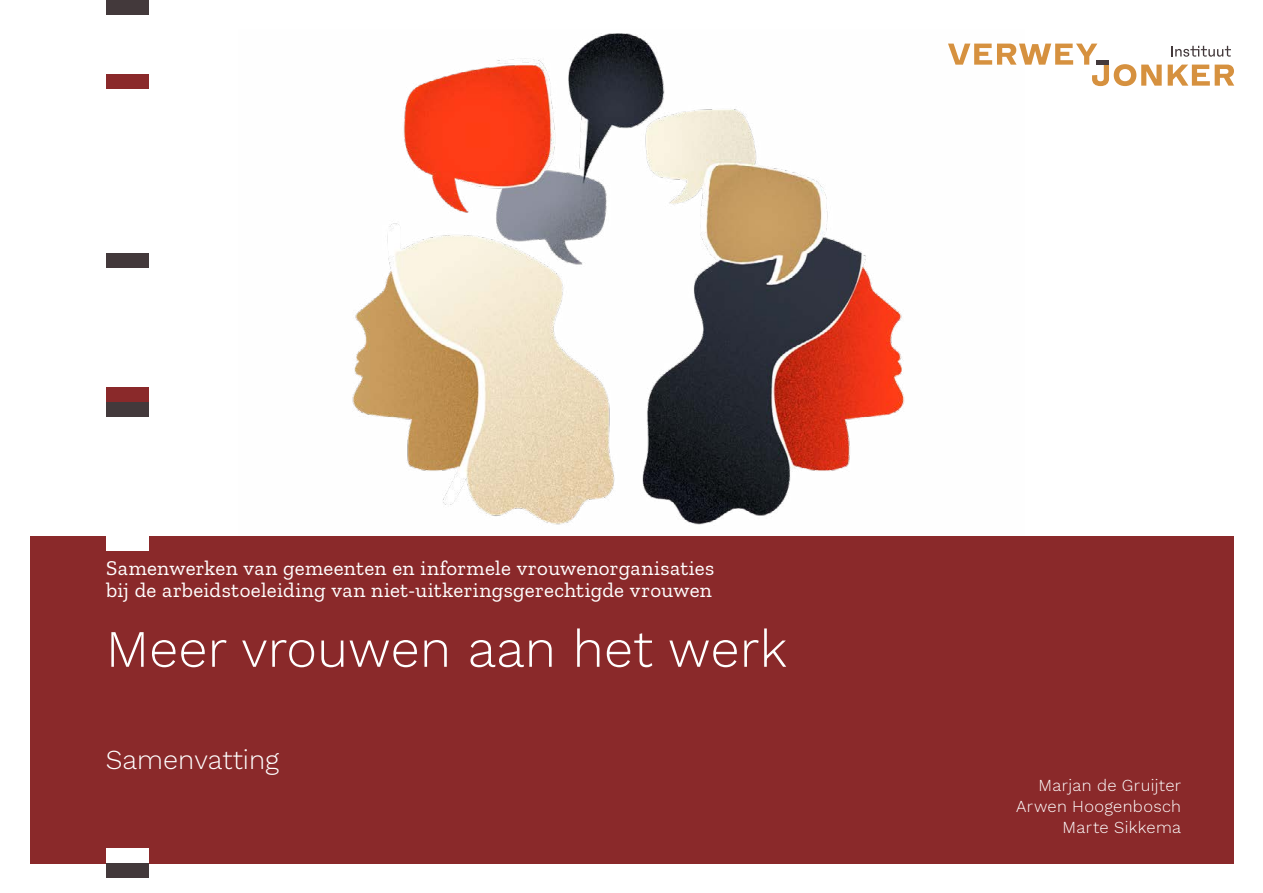
<style>
.page{position:relative;width:1263px;height:893px;background:#fff}
.page>*{position:absolute;margin:0;border:0;box-sizing:border-box;transform-origin:0 0}
.t1{font:300 52.5px "Work Sans";color:#fff}
.t2{font:300 27px "Work Sans";color:#fff}
.t3{font:21px/22.5px "Zilla Slab";letter-spacing:.015em;color:#fff}
.t4{font:300 16.5px/21px "Work Sans";letter-spacing:.02em;color:#fff;text-align:right}
</style>
<div class="page">
<div style="left:30px;top:536px;width:1203px;height:327px;background:#8a292a"></div>
<img style="left:352px;top:33px;width:673px;height:492px">
<div style="left:106px;top:0;width:43px;height:15px;background:#43393b"></div>
<div style="left:106px;top:402px;width:43px;height:15px;background:#43393b"></div>
<div style="left:106px;top:536px;width:43px;height:15px;background:#fff"></div>
<div style="left:106px;top:848px;width:43px;height:15px;background:#fff"></div>
<div style="left:106px;top:863px;width:43px;height:15px;background:#43393b"></div>
<div style="left:106px;top:74px;width:43px;height:15px;background:#8a292a"></div>
<div style="left:106px;top:253px;width:43px;height:15px;background:#43393b"></div>
<div style="left:106px;top:387px;width:43px;height:15px;background:#8a292a"></div>
<svg style="left:1171px;top:46px;width:60px;height:11px"></svg>
<svg style="left:948px;top:44px;width:214px;height:42px"></svg>
<svg style="left:1168px;top:65px;width:66px;height:21px"></svg>
<div style="left:1096px;top:60px;width:13px;height:5px;background:#43393b"></div>
<p class="t3" style="left:106px;top:557px;width:609px">Samenwerken van gemeenten en informele vrouwenorganisaties bij de arbeidstoeleiding van niet-uitkeringsgerechtigde vrouwen</p>
<h1 class="t1" style="left:106px;top:609px;width:683px">Meer vrouwen aan het werk</h1>
<p class="t2" style="left:106px;top:739px;width:175px">Samenvatting</p>
<p class="t4" style="left:1016px;top:775px;width:167px">Marjan de Gruijter<br>Arwen Hoogenbosch<br>Marte Sikkema</p>
</div>
